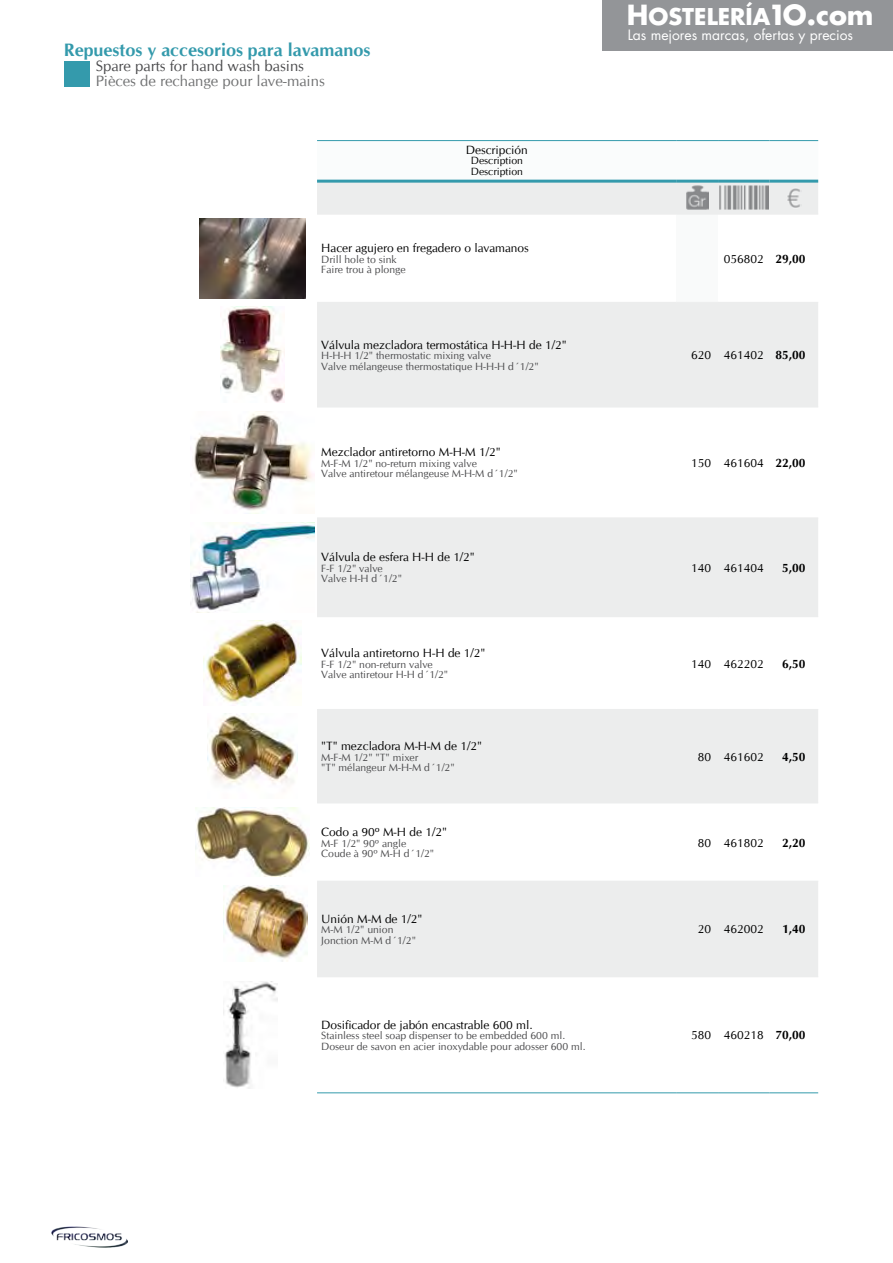
<style>
.page{position:relative;width:893px;height:1263px;background:#fff}
.page>*{position:absolute;margin:0;border:0;box-sizing:border-box;transform-origin:0 0}
.t1{font:700 22.5px "Futura Std";color:#fff}
.t2{font:700 18px "CG Omega";color:#349aac}
.t3{font:15px "CG Omega";color:#707172}
.t4{font:15px "CG Omega";color:#4b4b4d}
.t5{font:13.8px "Futura Std";color:#fff}
.t6{font:12px "CG Omega";color:#000}
.t7{font:700 12px "CG Omega";color:#000}
.t8{font:10.5px/10.5px "CG Omega";color:#4b4b4d}
.t9{font:10.5px/10.5px "CG Omega";color:#000}
.s1{font-size:27px}
.s2{font-weight:700}
</style>
<div class="page">
<img style="left:51px;top:1226px;width:76px;height:21px">
<div style="left:64px;top:62px;width:25px;height:25px;background:#349aac"></div>
<svg style="left:317px;top:141px;width:501px;height:39px"></svg>
<svg style="left:317px;top:183px;width:501px;height:793px;fill:#eceded"></svg>
<div style="left:677px;top:214px;width:41px;height:88px;background:#f9fafa"></div>
<hr style="left:677px;top:140px;width:41px;height:1px;background:#349aac">
<hr style="left:718px;top:140px;width:52px;height:1px;background:#349aac">
<hr style="left:770px;top:140px;width:48px;height:1px;background:#349aac">
<hr style="left:317px;top:140px;width:360px;height:1px;background:#349aac">
<hr style="left:677px;top:214px;width:41px;height:1px;background:#eceded">
<hr style="left:317px;top:214px;width:360px;height:1px;background:#eceded">
<hr style="left:718px;top:214px;width:52px;height:1px;background:#eceded">
<hr style="left:770px;top:214px;width:48px;height:1px;background:#eceded">
<hr style="left:317px;top:302px;width:360px;height:1px;background:#eceded">
<hr style="left:677px;top:302px;width:41px;height:1px;background:#eceded">
<hr style="left:718px;top:302px;width:52px;height:1px;background:#eceded">
<hr style="left:770px;top:302px;width:48px;height:1px;background:#eceded">
<hr style="left:317px;top:407px;width:360px;height:1px;background:#eceded">
<hr style="left:677px;top:407px;width:41px;height:1px;background:#eceded">
<hr style="left:718px;top:407px;width:52px;height:1px;background:#eceded">
<hr style="left:770px;top:407px;width:48px;height:1px;background:#eceded">
<hr style="left:317px;top:517px;width:360px;height:1px;background:#eceded">
<hr style="left:677px;top:517px;width:41px;height:1px;background:#eceded">
<hr style="left:718px;top:517px;width:52px;height:1px;background:#eceded">
<hr style="left:770px;top:517px;width:48px;height:1px;background:#eceded">
<hr style="left:317px;top:616px;width:360px;height:1px;background:#eceded">
<hr style="left:677px;top:616px;width:41px;height:1px;background:#eceded">
<hr style="left:718px;top:616px;width:52px;height:1px;background:#eceded">
<hr style="left:770px;top:616px;width:48px;height:1px;background:#eceded">
<hr style="left:317px;top:709px;width:360px;height:1px;background:#eceded">
<hr style="left:677px;top:709px;width:41px;height:1px;background:#eceded">
<hr style="left:718px;top:709px;width:52px;height:1px;background:#eceded">
<hr style="left:770px;top:709px;width:48px;height:1px;background:#eceded">
<hr style="left:317px;top:802px;width:360px;height:1px;background:#eceded">
<hr style="left:677px;top:802px;width:41px;height:1px;background:#eceded">
<hr style="left:718px;top:802px;width:52px;height:1px;background:#eceded">
<hr style="left:770px;top:802px;width:48px;height:1px;background:#eceded">
<hr style="left:317px;top:881px;width:360px;height:1px;background:#eceded">
<hr style="left:677px;top:881px;width:41px;height:1px;background:#eceded">
<hr style="left:718px;top:881px;width:52px;height:1px;background:#eceded">
<hr style="left:770px;top:881px;width:48px;height:1px;background:#eceded">
<hr style="left:317px;top:976px;width:360px;height:1px;background:#eceded">
<hr style="left:677px;top:976px;width:41px;height:1px;background:#eceded">
<hr style="left:718px;top:976px;width:52px;height:1px;background:#eceded">
<hr style="left:770px;top:976px;width:48px;height:1px;background:#eceded">
<hr style="left:317px;top:180px;width:360px;height:3px;background:#349aac">
<hr style="left:677px;top:180px;width:41px;height:3px;background:#349aac">
<hr style="left:718px;top:180px;width:52px;height:3px;background:#349aac">
<hr style="left:770px;top:180px;width:48px;height:3px;background:#349aac">
<hr style="left:317px;top:1092px;width:360px;height:1px;background:#349aac">
<hr style="left:677px;top:1092px;width:41px;height:1px;background:#349aac">
<hr style="left:718px;top:1092px;width:52px;height:1px;background:#349aac">
<hr style="left:770px;top:1092px;width:48px;height:1px;background:#349aac">
<img style="left:687px;top:185px;width:21px;height:25px">
<img style="left:719px;top:186px;width:49px;height:24px">
<img style="left:786px;top:187px;width:16px;height:21px">
<img style="left:199px;top:218px;width:107px;height:80px">
<img style="left:221px;top:307px;width:63px;height:96px">
<img style="left:194px;top:411px;width:121px;height:103px">
<img style="left:190px;top:522px;width:124px;height:90px">
<img style="left:203px;top:621px;width:99px;height:82px">
<img style="left:207px;top:714px;width:91px;height:72px">
<img style="left:195px;top:807px;width:115px;height:69px">
<img style="left:224px;top:885px;width:84px;height:76px">
<img style="left:225px;top:981px;width:53px;height:107px">
<div style="left:602px;top:0;width:291px;height:51px;background:#939598"></div>
<h2 class="t2" style="left:64px;top:38px;width:308px">Repuestos y accesorios para lavamanos</h2>
<h3 class="t4" style="left:96px;top:57px;width:210px">Spare parts for hand wash basins</h3>
<h3 class="t3" style="left:96px;top:72px;width:231px">Pièces de rechange pour lave-mains</h3>
<p class="t6" style="left:466px;top:142px;width:63px">Descripción</p>
<p class="t9" style="left:471px;top:156px;width:54px">Description<br>Description</p>
<h1 class="t1" style="left:627px;top:4px;width:248px"><span class="s1">H</span>OSTELERÍA<span class="s1">1O.com</span></h1>
<h3 class="t5" style="left:628px;top:27px;width:227px">Las mejores marcas, ofertas y precios</h3>
<p class="t6" style="left:321px;top:241px;width:209px">Hacer agujero en fregadero o lavamanos</p>
<p class="t8" style="left:321px;top:254px;width:86px">Drill hole to sink<br>Faire trou à plonge</p>
<p class="t6" style="left:724px;top:251px;width:83px">056802 <span class="s2">29,00</span></p>
<p class="t6" style="left:321px;top:337px;width:247px">Válvula mezcladora termostática H-H-H de 1/2"</p>
<p class="t8" style="left:321px;top:350px;width:219px">H-H-H 1/2" thermostatic mixing valve<br>Valve mélangeuse thermostatique H-H-H d´1/2"</p>
<p class="t6" style="left:691px;top:348px;width:116px">620 461402 <span class="s2">85,00</span></p>
<p class="t6" style="left:321px;top:445px;width:181px">Mezclador antiretorno M-H-M 1/2"</p>
<p class="t8" style="left:321px;top:458px;width:198px">M-F-M 1/2" no-return mixing valve<br>Valve antiretour mélangeuse M-H-M d´1/2"</p>
<p class="t6" style="left:691px;top:456px;width:116px">150 461604 <span class="s2">22,00</span></p>
<p class="t6" style="left:321px;top:550px;width:155px">Válvula de esfera H-H de 1/2"</p>
<p class="t8" style="left:321px;top:563px;width:82px">F-F 1/2" valve<br>Valve H-H d´1/2"</p>
<p class="t6" style="left:691px;top:560px;width:74px">140 461404</p>
<p class="t7" style="left:782px;top:560px;width:25px">5,00</p>
<p class="t6" style="left:321px;top:646px;width:166px">Válvula antiretorno H-H de 1/2"</p>
<p class="t8" style="left:321px;top:659px;width:128px">F-F 1/2" non-return valve<br>Valve antiretour H-H d´1/2"</p>
<p class="t6" style="left:691px;top:656px;width:74px">140 462202</p>
<p class="t7" style="left:782px;top:656px;width:25px">6,50</p>
<p class="t6" style="left:321px;top:739px;width:162px">"T" mezcladora M-H-M de 1/2"</p>
<p class="t8" style="left:321px;top:752px;width:135px">M-F-M 1/2" "T" mixer<br>"T" mélangeur M-H-M d´1/2"</p>
<p class="t6" style="left:698px;top:749px;width:67px">80 461602</p>
<p class="t7" style="left:782px;top:749px;width:25px">4,50</p>
<p class="t6" style="left:321px;top:825px;width:127px">Codo a 90º M-H de 1/2"</p>
<p class="t8" style="left:321px;top:838px;width:114px">M-F 1/2" 90º angle<br>Coude à 90º M-H d´1/2"</p>
<p class="t6" style="left:698px;top:835px;width:67px">80 461802</p>
<p class="t7" style="left:782px;top:835px;width:25px">2,20</p>
<p class="t6" style="left:321px;top:912px;width:103px">Unión M-M de 1/2"</p>
<p class="t8" style="left:321px;top:925px;width:96px">M-M 1/2" union<br>Jonction M-M d´1/2"</p>
<p class="t6" style="left:698px;top:922px;width:67px">20 462002</p>
<p class="t7" style="left:782px;top:922px;width:25px">1,40</p>
<p class="t6" style="left:321px;top:1017px;width:213px">Dosificador de jabón encastrable 600 ml.</p>
<p class="t8" style="left:321px;top:1030px;width:266px">Stainless steel soap dispenser to be embedded 600 ml.<br>Doseur de savon en acier inoxydable pour adosser 600 ml.</p>
<p class="t6" style="left:691px;top:1028px;width:116px">580 460218 <span class="s2">70,00</span></p>
</div>
